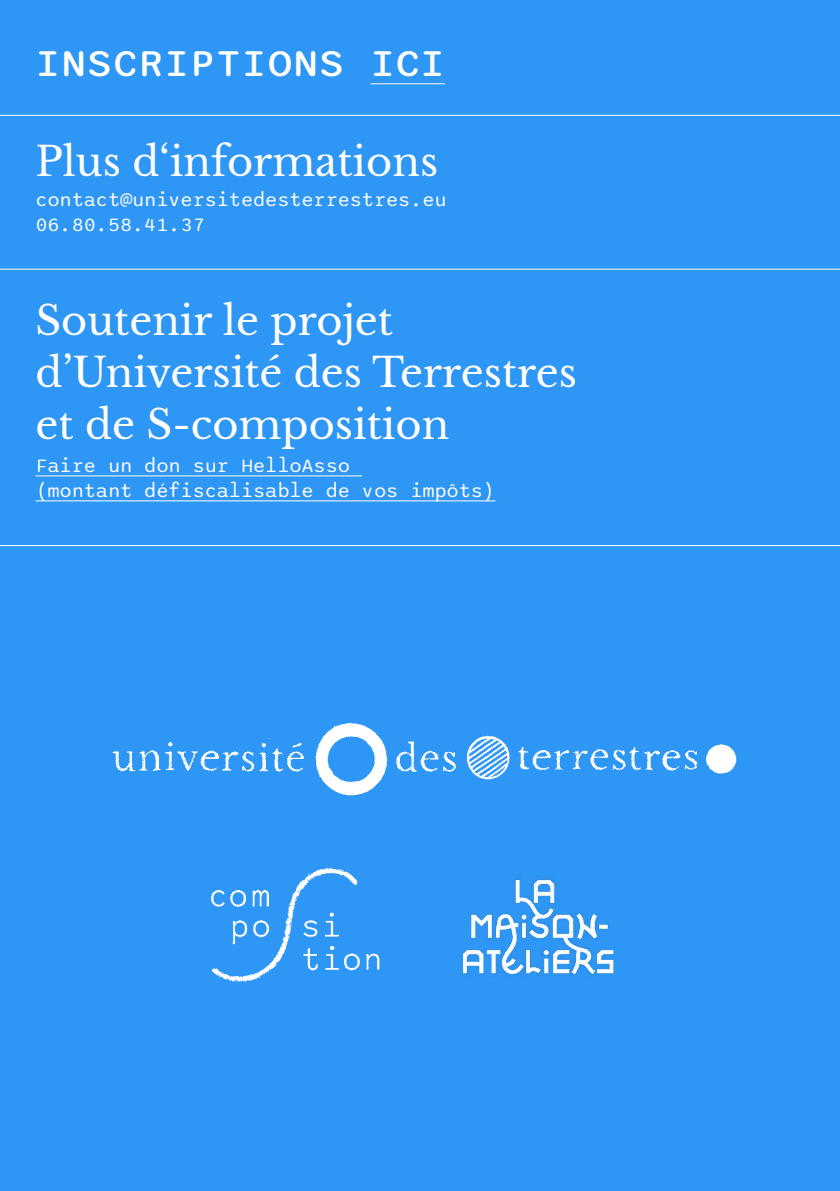
<style>
.page{position:relative;width:840px;height:1191px;background:#fff}
.page>*{position:absolute;margin:0;border:0;box-sizing:border-box;transform-origin:0 0}
.t1{font:40px/52px "Libre Baskerville";color:#fff}
.t2{font:500 40px "Sono Monospace";letter-spacing:.025em;color:#fff}
.t3{font:20px/25px "Sono Monospace";letter-spacing:-.015em;color:#fff}
</style>
<div class="page">
<div style="left:0;top:0;width:839px;height:1191px;background:#2e96f4"></div>
<hr style="left:370px;top:83px;width:74px;height:1px;background:#fff">
<hr style="left:35px;top:475px;width:327px;height:1px;background:#fff">
<hr style="left:35px;top:500px;width:460px;height:1px;background:#fff">
<hr style="left:0;top:115px;width:839px;height:1px;background:#fff">
<hr style="left:0;top:269px;width:839px;height:1px;background:#fff">
<hr style="left:0;top:545px;width:839px;height:1px;background:#fff">
<img style="left:88px;top:702px;width:671px;height:110px">
<img style="left:195px;top:848px;width:199px;height:158px">
<img style="left:415px;top:811px;width:238px;height:238px">
<h1 class="t2" style="left:36px;top:36px;width:410px">INSCRIPTIONS ICI</h1>
<h1 class="t1" style="left:35px;top:136px;width:404px">Plus d‘informations</h1>
<p class="t3" style="left:35px;top:186px;width:413px">contact@universitedesterrestres.eu<br>06.80.58.41.37</p>
<h1 class="t1" style="left:35px;top:295px;width:542px">Soutenir le projet d’Université des Terrestres et de S-composition</h1>
<p class="t3" style="left:35px;top:452px;width:461px">Faire un don sur HelloAsso<br>(montant défiscalisable de vos impôts)</p>
</div>
